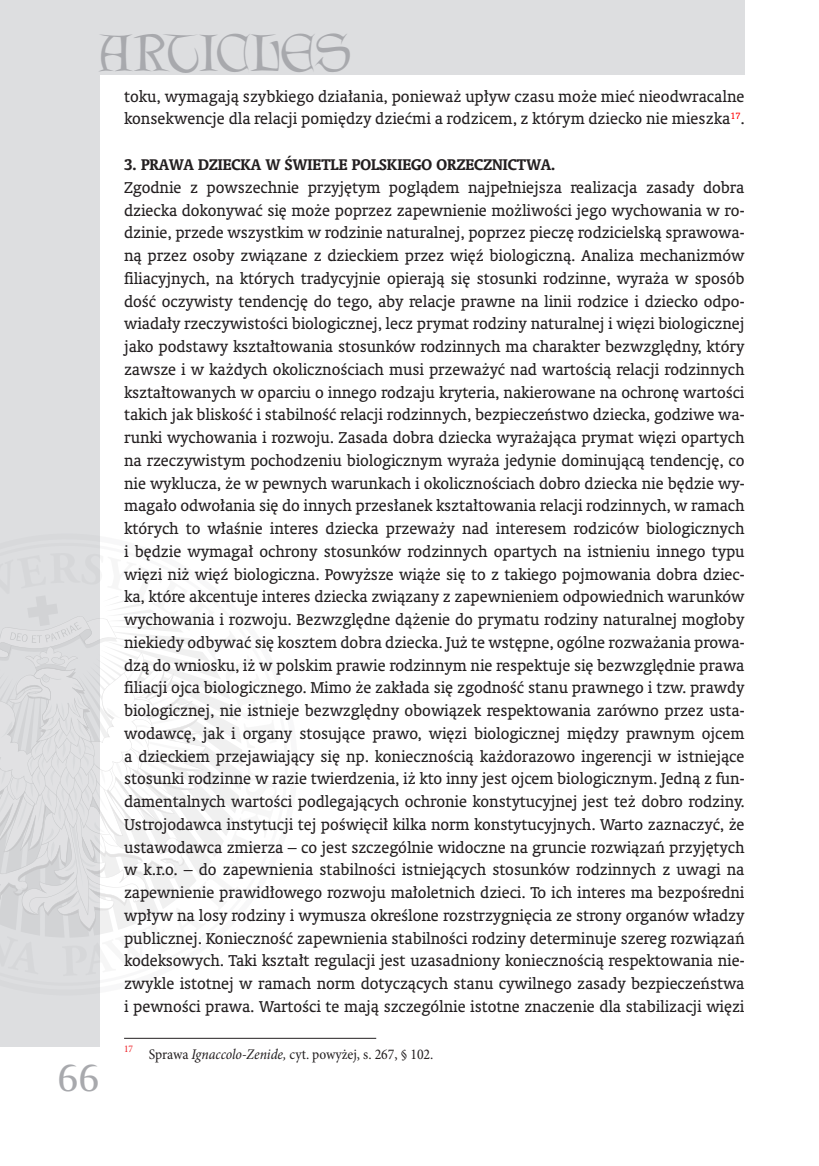
<style>
.page{position:relative;width:819px;height:1166px;background:#fff}
.page>*{position:absolute;margin:0;border:0;box-sizing:border-box;transform-origin:0 0}
.t1{font:46.55px "Lettergical PL";color:#a8a9ad}
.t2{font:36.75px "Amerigo PL";color:#a8a9ad}
.Normalny_PK{font:15.75px/22.8px "Oranda PL";color:#231f20}
.Normalny_PK-2{font:700 15.75px "Oranda PL";color:#231f20}
.przypisy_PK{font:condensed 14.88px "Minion Pro";color:#231f20}
.przypisy_PK-2{font:condensed 10.15px "Minion Pro";color:#ee1d23}
.s1{font-style:italic}
</style>
<div class="page">
<div style="left:0;top:0;width:99px;height:1047px;background:#dddee0"></div>
<div style="left:0;top:0;width:744px;height:74px;background:#dddee0"></div>
<svg style="left:0;top:553px;width:242px;height:423px"></svg>
<hr style="left:124px;top:1038px;width:252px;height:1px;background:#231f20">
<h1 class="t1" style="left:99px;top:25px;width:254px">ARTICLES</h1>
<h2 class="t2" style="left:58px;top:1053px;width:43px">66</h2>
<p class="Normalny_PK" style="left:124px;top:85px;width:622px">toku, wymagają szybkiego działania, ponieważ upływ czasu może mieć nieodwracalne konsekwencje dla relacji pomiędzy dziećmi a rodzicem, z którym dziecko nie mieszka<sup>17</sup>.</p>
<p class="Normalny_PK-2" style="left:124px;top:154px;width:432px">3. PRAWA DZIECKA W ŚWIETLE POLSKIEGO ORZECZNICTWA.</p>
<p class="Normalny_PK" style="left:124px;top:176px;width:622px;text-align:justify">Zgodnie z powszechnie przyjętym poglądem najpełniejsza realizacja zasady dobra dziecka dokonywać się może poprzez zapewnienie możliwości jego wychowania w ro&shy;dzinie, przede wszystkim w rodzinie naturalnej, poprzez pieczę rodzicielską sprawowa&shy;ną przez osoby związane z dzieckiem przez więź biologiczną. Analiza mechanizmów filiacyjnych, na których tradycyjnie opierają się stosunki rodzinne, wyraża w sposób dość oczywisty tendencję do tego, aby relacje prawne na linii rodzice i dziecko odpo&shy;wiadały rzeczywistości biologicznej, lecz prymat rodziny naturalnej i więzi biologicznej jako podstawy kształtowania stosunków rodzinnych ma charakter bezwzględny, który zawsze i w każdych okolicznościach musi przeważyć nad wartością relacji rodzinnych kształtowanych w oparciu o innego rodzaju kryteria, nakierowane na ochronę wartości takich jak bliskość i stabilność relacji rodzinnych, bezpieczeństwo dziecka, godziwe wa&shy;runki wychowania i rozwoju. Zasada dobra dziecka wyrażająca prymat więzi opartych na rzeczywistym pochodzeniu biologicznym wyraża jedynie dominującą tendencję, co nie wyklucza, że w pewnych warunkach i okolicznościach dobro dziecka nie będzie wy&shy;magało odwołania się do innych przesłanek kształtowania relacji rodzinnych, w ramach których to właśnie interes dziecka przeważy nad interesem rodziców biologicznych i będzie wymagał ochrony stosunków rodzinnych opartych na istnieniu innego typu więzi niż więź biologiczna. Powyższe wiąże się to z takiego pojmowania dobra dziec&shy;ka, które akcentuje interes dziecka związany z zapewnieniem odpowiednich warunków wychowania i rozwoju. Bezwzględne dążenie do prymatu rodziny naturalnej mogłoby niekiedy odbywać się kosztem dobra dziecka. Już te wstępne, ogólne rozważania prowa&shy;dzą do wniosku, iż w polskim prawie rodzinnym nie respektuje się bezwzględnie prawa filiacji ojca biologicznego. Mimo że zakłada się zgodność stanu prawnego i tzw. prawdy biologicznej, nie istnieje bezwzględny obowiązek respektowania zarówno przez usta&shy;wodawcę, jak i organy stosujące prawo, więzi biologicznej między prawnym ojcem a dzieckiem przejawiający się np. koniecznością każdorazowo ingerencji w istniejące stosunki rodzinne w razie twierdzenia, iż kto inny jest ojcem biologicznym. Jedną z fun&shy;damentalnych wartości podlegających ochronie konstytucyjnej jest też dobro rodziny.<br>Ustrojodawca instytucji tej poświęcił kilka norm konstytucyjnych. Warto zaznaczyć, że ustawodawca zmierza – co jest szczególnie widoczne na gruncie rozwiązań przyjętych w k.r.o. – do zapewnienia stabilności istniejących stosunków rodzinnych z uwagi na zapewnienie prawidłowego rozwoju małoletnich dzieci. To ich interes ma bezpośredni wpływ na losy rodziny i wymusza określone rozstrzygnięcia ze strony organów władzy publicznej. Konieczność zapewnienia stabilności rodziny determinuje szereg rozwiązań kodeksowych. Taki kształt regulacji jest uzasadniony koniecznością respektowania nie&shy;zwykle istotnej w ramach norm dotyczących stanu cywilnego zasady bezpieczeństwa i pewności prawa. Wartości te mają szczególnie istotne znaczenie dla stabilizacji więzi</p>
<p class="przypisy_PK-2" style="left:124px;top:1042px;width:11px">17</p>
<p class="przypisy_PK" style="left:149px;top:1045px;width:286px">Sprawa <span class="s1">Ignaccolo-Zenide,</span> cyt. powyżej, s. 267, § 102.</p>
</div>
